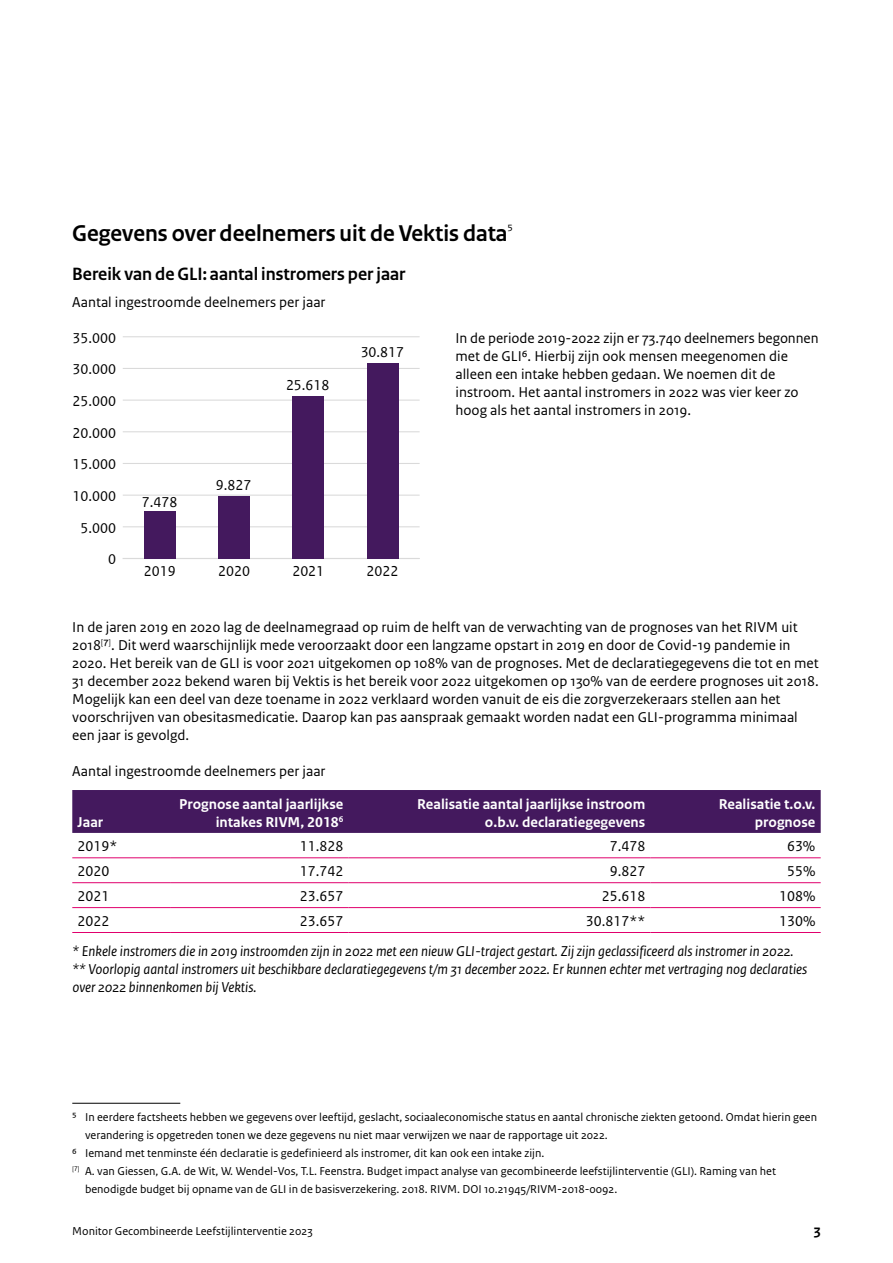
<style>
.page{position:relative;width:893px;height:1263px;background:#fff}
.page>*{position:absolute;margin:0;border:0;box-sizing:border-box;transform-origin:0 0}
.H2_Head_2{font:700 24px "Rijksoverheid Sans Heading";color:#000}
.H3_Head_3{font:700 18.75px "Rijksoverheid Sans Heading";color:#000}
.Body{font:15px/18px "Rijksoverheid Sans Text";color:#000}
.Image_Caption{font:italic 15px/18px "Rijksoverheid Sans Text";color:#000}
.Table_Head_white{font:700 15px/18px "Rijksoverheid Sans Text";color:#fff;text-align:right}
.t1{font:15px "Rijksoverheid Sans Text TT";color:#000}
.Table_Body_Left{font:15px "Rijksoverheid Sans Text";color:#000}
.Image_Head{font:15px "Rijksoverheid Sans Text";color:#000}
.t2{font:700 15px "Rijksoverheid Sans Text";color:#000}
.Footnote{font:12px/18px "Rijksoverheid Sans Text";color:#000}
</style>
<div class="page">
<div style="left:72px;top:790px;width:749px;height:43px;background:#44195e"></div>
<hr style="left:72px;top:882px;width:98px;height:1px;background:#e0006d">
<hr style="left:170px;top:882px;width:179px;height:1px;background:#e0006d">
<hr style="left:349px;top:882px;width:302px;height:1px;background:#e0006d">
<hr style="left:651px;top:882px;width:170px;height:1px;background:#e0006d">
<hr style="left:72px;top:857px;width:98px;height:1px;background:#e0006d">
<hr style="left:170px;top:857px;width:179px;height:1px;background:#e0006d">
<hr style="left:349px;top:857px;width:302px;height:1px;background:#e0006d">
<hr style="left:651px;top:857px;width:170px;height:1px;background:#e0006d">
<hr style="left:72px;top:907px;width:98px;height:1px;background:#e0006d">
<hr style="left:170px;top:907px;width:179px;height:1px;background:#e0006d">
<hr style="left:349px;top:907px;width:302px;height:1px;background:#e0006d">
<hr style="left:651px;top:907px;width:170px;height:1px;background:#e0006d">
<hr style="left:72px;top:932px;width:98px;height:1px;background:#e0006d">
<hr style="left:170px;top:932px;width:179px;height:1px;background:#e0006d">
<hr style="left:349px;top:932px;width:302px;height:1px;background:#e0006d">
<hr style="left:651px;top:932px;width:170px;height:1px;background:#e0006d">
<hr style="left:72px;top:1103px;width:108px;height:1px;background:#000">
<hr style="left:123px;top:558px;width:297px;height:1px;background:#dadada">
<hr style="left:123px;top:526px;width:297px;height:1px;background:#dadada">
<hr style="left:123px;top:495px;width:297px;height:1px;background:#dadada">
<hr style="left:123px;top:463px;width:297px;height:1px;background:#dadada">
<hr style="left:123px;top:431px;width:297px;height:1px;background:#dadada">
<hr style="left:123px;top:400px;width:297px;height:1px;background:#dadada">
<hr style="left:123px;top:368px;width:297px;height:1px;background:#dadada">
<hr style="left:123px;top:336px;width:297px;height:1px;background:#dadada">
<div style="left:144px;top:511px;width:31px;height:47px;background:#44195e"></div>
<div style="left:218px;top:496px;width:32px;height:62px;background:#44195e"></div>
<div style="left:293px;top:396px;width:31px;height:162px;background:#44195e"></div>
<div style="left:367px;top:363px;width:31px;height:195px;background:#44195e"></div>
<h2 class="H2_Head_2" style="left:72px;top:220px;width:442px">Gegevens over deelnemers uit de Vektis data<sup>5</sup></h2>
<h3 class="H3_Head_3" style="left:72px;top:264px;width:335px">Bereik van de GLI: aantal instromers per jaar</h3>
<p class="Image_Head" style="left:72px;top:294px;width:255px">Aantal ingestroomde deelnemers per jaar</p>
<p class="Body" style="left:455px;top:330px;width:365px">In de periode 2019-2022 zijn er 73.740 deelnemers begonnen met de GLI6. Hierbij zijn ook mensen meegenomen die alleen een intake hebben gedaan. We noemen dit de instroom. Het aantal instromers in 2022 was vier keer zo hoog als het aantal instromers in 2019.</p>
<p class="t1" style="left:72px;top:329px;width:45px">35.000</p>
<p class="t1" style="left:361px;top:344px;width:45px">30.817</p>
<p class="t1" style="left:72px;top:361px;width:45px">30.000</p>
<p class="t1" style="left:286px;top:376px;width:45px">25.618</p>
<p class="t1" style="left:72px;top:392px;width:45px">25.000</p>
<p class="t1" style="left:72px;top:424px;width:45px">20.000</p>
<p class="t1" style="left:72px;top:456px;width:45px">15.000</p>
<p class="t1" style="left:72px;top:487px;width:45px">10.000</p>
<p class="t1" style="left:80px;top:519px;width:37px">5.000</p>
<p class="t1" style="left:108px;top:551px;width:9px">0</p>
<p class="t1" style="left:142px;top:493px;width:37px">7.478</p>
<p class="t1" style="left:216px;top:477px;width:37px">9.827</p>
<p class="t1" style="left:144px;top:563px;width:33px">2019</p>
<p class="t1" style="left:218px;top:563px;width:33px">2020</p>
<p class="t1" style="left:292px;top:563px;width:33px">2021</p>
<p class="t1" style="left:367px;top:563px;width:33px">2022</p>
<p class="Body" style="left:72px;top:618px;width:748px">In de jaren 2019 en 2020 lag de deelnamegraad op ruim de helft van de verwachting van de prognoses van het RIVM uit 2018<sup>[</sup>7<sup>]</sup>. Dit werd waarschijnlijk mede veroorzaakt door een langzame opstart in 2019 en door de Covid-19 pandemie in 2020. Het bereik van de GLI is voor 2021 uitgekomen op 108% van de prognoses. Met de declaratiegegevens die tot en met 31 december 2022 bekend waren bij Vektis is het bereik voor 2022 uitgekomen op 130% van de eerdere prognoses uit 2018.<br>Mogelijk kan een deel van deze toename in 2022 verklaard worden vanuit de eis die zorgverzekeraars stellen aan het voorschrijven van obesitasmedicatie. Daarop kan pas aanspraak gemaakt worden nadat een GLI-programma minimaal een jaar is gevolgd.</p>
<p class="Image_Head" style="left:72px;top:762px;width:255px">Aantal ingestroomde deelnemers per jaar</p>
<p class="Table_Head_white" style="left:78px;top:813px;width:27px">Jaar</p>
<p class="Table_Head_white" style="left:179px;top:795px;width:166px">Prognose aantal jaarlijkse intakes RIVM, 2018<sup>6</sup></p>
<p class="Table_Head_white" style="left:417px;top:795px;width:230px">Realisatie aantal jaarlijkse instroom o.b.v. declaratiegegevens</p>
<p class="Table_Head_white" style="left:719px;top:795px;width:98px">Realisatie t.o.v. prognose</p>
<p class="Table_Body_Left" style="left:78px;top:838px;width:41px">2019*</p>
<p class="Table_Body_Left" style="left:300px;top:838px;width:45px">11.828</p>
<p class="Table_Body_Left" style="left:610px;top:838px;width:37px">7.478</p>
<p class="Table_Body_Left" style="left:787px;top:838px;width:30px">63%</p>
<p class="Table_Body_Left" style="left:78px;top:863px;width:33px">2020</p>
<p class="Table_Body_Left" style="left:300px;top:863px;width:45px">17.742</p>
<p class="Table_Body_Left" style="left:610px;top:863px;width:37px">9.827</p>
<p class="Table_Body_Left" style="left:787px;top:863px;width:30px">55%</p>
<p class="Table_Body_Left" style="left:78px;top:888px;width:33px">2021</p>
<p class="Table_Body_Left" style="left:300px;top:888px;width:45px">23.657</p>
<p class="Table_Body_Left" style="left:602px;top:888px;width:45px">25.618</p>
<p class="Table_Body_Left" style="left:779px;top:888px;width:38px">108%</p>
<p class="Table_Body_Left" style="left:78px;top:912px;width:33px">2022</p>
<p class="Table_Body_Left" style="left:300px;top:912px;width:45px">23.657</p>
<p class="Table_Body_Left" style="left:586px;top:912px;width:61px">30.817**</p>
<p class="Table_Body_Left" style="left:779px;top:912px;width:38px">130%</p>
<p class="Image_Caption" style="left:72px;top:942px;width:723px">* Enkele instromers die in 2019 instroomden zijn in 2022 met een nieuw GLI-traject gestart. Zij zijn geclassificeerd als instromer in 2022.</p>
<p class="Image_Caption" style="left:72px;top:960px;width:736px">** Voorlopig aantal instromers uit beschikbare declaratiegegevens t/m 31 december 2022. Er kunnen echter met vertraging nog declaraties over 2022 binnenkomen bij Vektis.</p>
<p class="Footnote" style="left:85px;top:1108px;width:734px;text-indent:-13px">5 In eerdere factsheets hebben we gegevens over leeftijd, geslacht, sociaaleconomische status en aantal chronische ziekten getoond. Omdat hierin geen verandering is opgetreden tonen we deze gegevens nu niet maar verwijzen we naar de rapportage uit 2022.</p>
<p class="Footnote" style="left:72px;top:1144px;width:474px">6 Iemand met tenminste één declaratie is gedefinieerd als instromer, dit kan ook een intake zijn.</p>
<p class="Footnote" style="left:85px;top:1162px;width:692px;text-indent:-13px"><sup>[7]</sup> A. van Giessen, G.A. de Wit, W. Wendel-Vos, T.L. Feenstra. Budget impact analyse van gecombineerde leefstijlinterventie (GLI). Raming van het benodigde budget bij opname van de GLI in de basisverzekering. 2018. RIVM. DOI 10.21945/RIVM-2018-0092.</p>
<p class="Footnote" style="left:72px;top:1222px;width:242px">Monitor Gecombineerde Leefstijlinterventie 2023</p>
<p class="t2" style="left:814px;top:1221px;width:8px">3</p>
</div>
